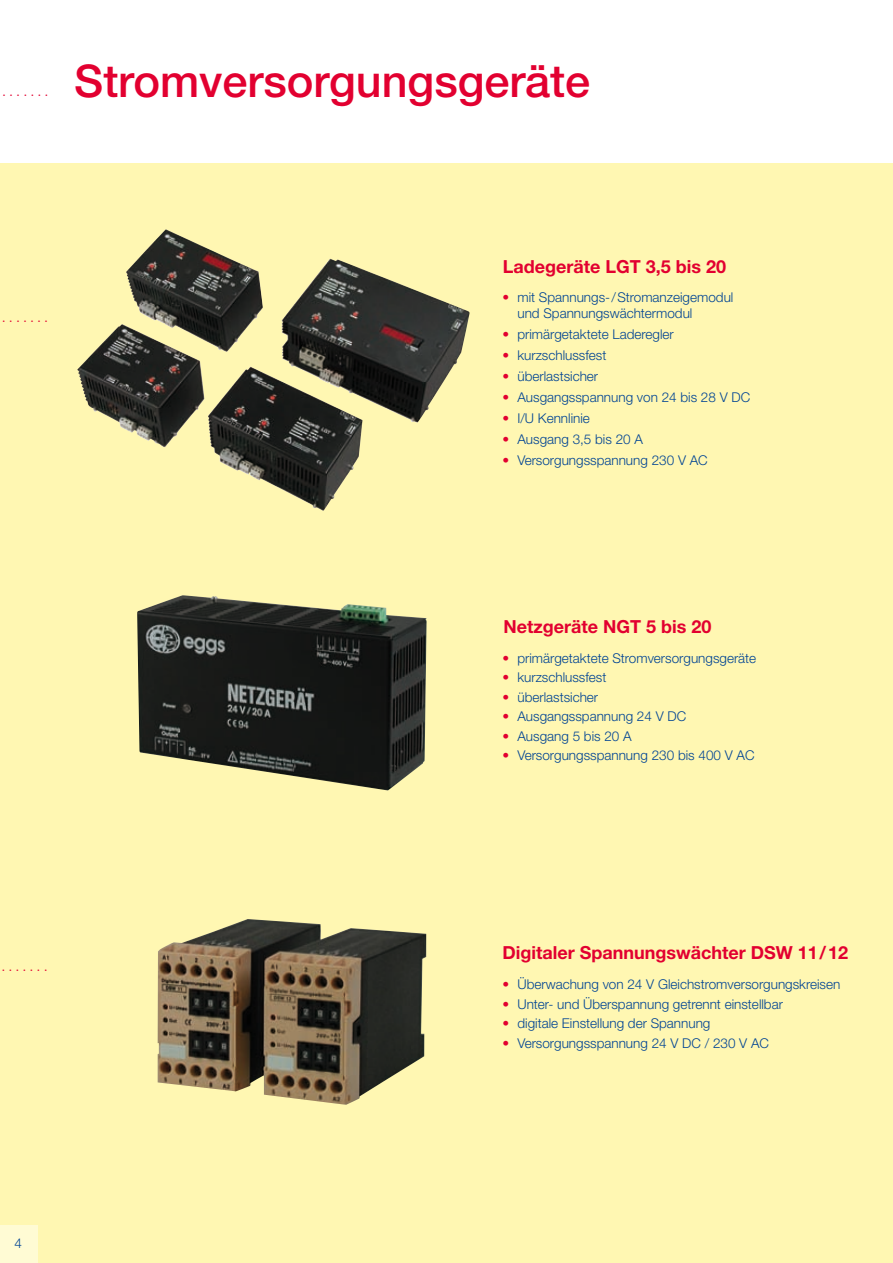
<style>
.page{position:relative;width:893px;height:1263px;background:#fff}
.page>*{position:absolute;margin:0;border:0;box-sizing:border-box;transform-origin:0 0}
.t1{font:500 45px "Helvetica Neue";color:#e20030}
.t2{font:700 18px "Helvetica Neue";color:#e20030}
.t3{font:300 13.5px/19.5px "Helvetica Neue";color:#004494}
.t4{font:300 13.5px/19.5px "Helvetica Neue";color:#e20030;text-align:justify}
.t5{font:12.15px "Helvetica Neue";color:#e20030}
</style>
<div class="page">
<div style="left:0;top:164px;width:893px;height:1099px;background:#fff7b2"></div>
<img style="left:77px;top:229px;width:392px;height:207px">
<img style="left:158px;top:919px;width:268px;height:186px">
<img style="left:137px;top:595px;width:290px;height:195px">
<div style="left:0;top:1225px;width:38px;height:38px;background:#fffbd4"></div>
<p class="t5" style="left:3px;top:88px;width:47px">· · · · · · ·</p>
<h1 class="t1" style="left:74px;top:54px;width:518px">Stromversorgungsgeräte</h1>
<p class="t5" style="left:2px;top:313px;width:47px">· · · · · · ·</p>
<h2 class="t2" style="left:503px;top:255px;width:225px">Ladegeräte LGT 3,5 bis 20</h2>
<p class="t3" style="left:517px;top:289px;width:217px;line-height:16.2px">mit Spannungs-/Stromanzeigemodul und Spannungswächtermodul</p>
<p class="t3" style="left:517px;top:324px;width:234px;line-height:21px">primärgetaktete Laderegler kurzschlussfest<br>überlastsicher<br>Ausgangsspannung von 24 bis 28 V DC<br>I/U Kennlinie<br>Ausgang 3,5 bis 20 A<br>Versorgungsspannung 230 V AC</p>
<p class="t4" style="left:502px;top:287px;width:8px">•</p>
<p class="t4" style="left:502px;top:324px;width:8px;line-height:21px">• • • • • • •</p>
<h2 class="t2" style="left:503px;top:615px;width:210px">Netzgeräte NGT 5 bis 20</h2>
<p class="t3" style="left:517px;top:648px;width:240px">primärgetaktete Stromversorgungsgeräte kurzschlussfest<br>überlastsicher<br>Ausgangsspannung 24 V DC<br>Ausgang 5 bis 20 A<br>Versorgungsspannung 230 bis 400 V AC</p>
<p class="t4" style="left:502px;top:648px;width:8px">• • • • • •</p>
<p class="t5" style="left:2px;top:962px;width:47px">· · · · · · ·</p>
<h2 class="t2" style="left:502px;top:942px;width:347px">Digitaler Spannungswächter DSW 11/12</h2>
<p class="t3" style="left:517px;top:974px;width:324px">Überwachung von 24 V Gleichstromversorgungskreisen Unter- und Überspannung getrennt einstellbar<br>digitale Einstellung der Spannung Versorgungsspannung 24 V DC / 230 V AC</p>
<p class="t4" style="left:502px;top:974px;width:8px">• • • •</p>
<p class="t3" style="left:15px;top:1233px;width:9px">4</p>
</div>
